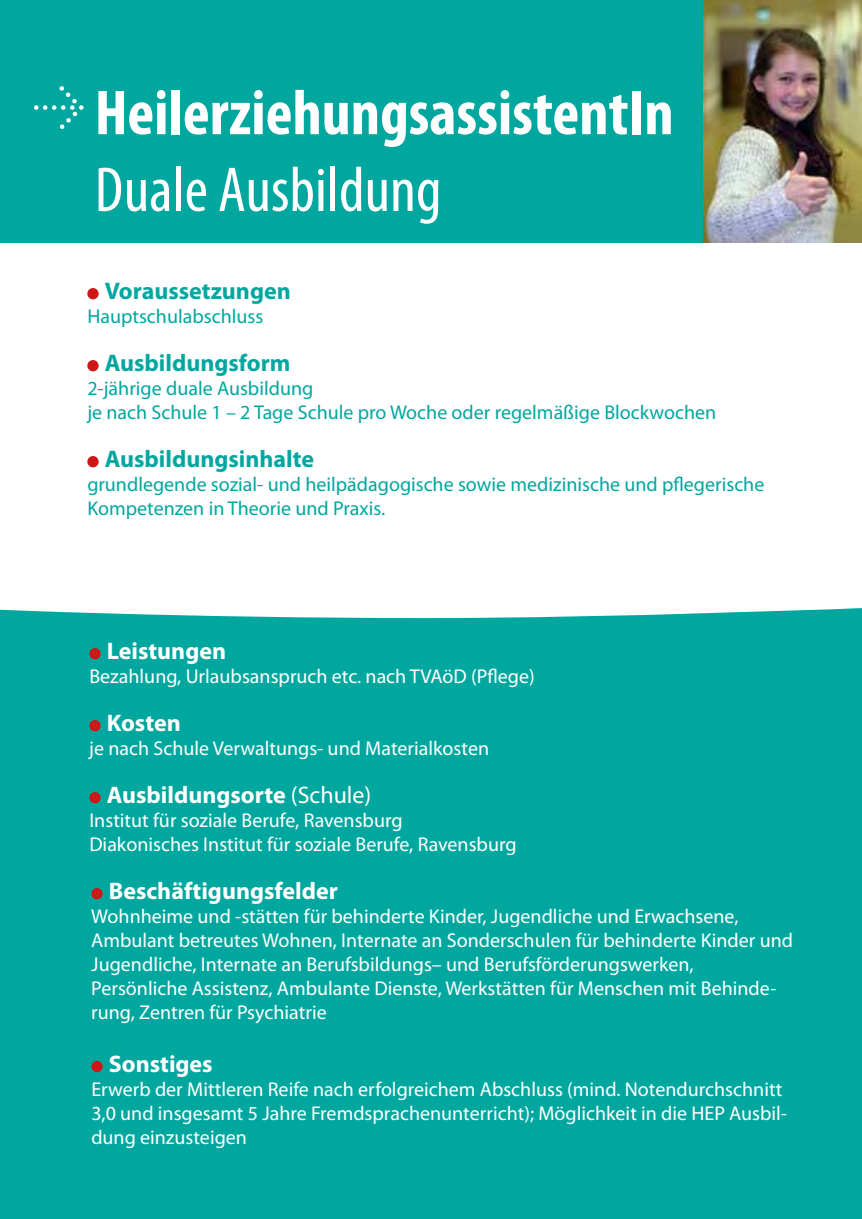
<style>
.page{position:relative;width:862px;height:1219px;background:#fff}
.page>*{position:absolute;margin:0;border:0;box-sizing:border-box;transform-origin:0 0}
.t1{font:700 condensed 64px "Myriad Pro";color:#fff}
.t2{font:condensed 64px "Myriad Pro";color:#fff}
.t3{font:700 24px "Myriad Pro";color:#fff}
.t4{font:700 24px "Myriad Pro";color:#00a79f}
.t5{font:20px/24px "Myriad Pro";color:#fff}
.t6{font:20px/24px "Myriad Pro";color:#00a79f}
.s1{font-weight:400}
</style>
<div class="page">
<div style="left:0;top:608px;width:862px;height:611px;background:#00a79f"></div>
<div style="left:87px;top:288px;width:12px;height:11px;background:#cd1719;border-radius:50%"></div>
<div style="left:87px;top:360px;width:12px;height:11px;background:#cd1719;border-radius:50%"></div>
<div style="left:87px;top:456px;width:12px;height:11px;background:#cd1719;border-radius:50%"></div>
<div style="left:89px;top:648px;width:12px;height:11px;background:#cd1719;border-radius:50%"></div>
<div style="left:89px;top:720px;width:12px;height:11px;background:#cd1719;border-radius:50%"></div>
<div style="left:89px;top:792px;width:12px;height:11px;background:#cd1719;border-radius:50%"></div>
<div style="left:91px;top:888px;width:12px;height:11px;background:#cd1719;border-radius:50%"></div>
<div style="left:91px;top:1061px;width:12px;height:11px;background:#cd1719;border-radius:50%"></div>
<div style="left:0;top:0;width:856px;height:242px;background:#00a79f"></div>
<svg style="left:34px;top:86px;width:50px;height:43px"></svg>
<img style="left:703px;top:0;width:159px;height:242px">
<h1 class="t1" style="left:95px;top:73px;width:580px">HeilerziehungsassistentIn</h1>
<h1 class="t2" style="left:95px;top:151px;width:348px">Duale Ausbildung</h1>
<p class="t4" style="left:105px;top:276px;width:188px">Voraussetzungen</p>
<p class="t6" style="left:87px;top:304px;width:177px">Hauptschulabschluss</p>
<p class="t4" style="left:105px;top:348px;width:187px">Ausbildungsform</p>
<p class="t6" style="left:87px;top:376px;width:630px">2-jährige duale Ausbildung<br>je nach Schule 1 – 2 Tage Schule pro Woche oder regelmäßige Blockwochen</p>
<p class="t4" style="left:105px;top:444px;width:211px">Ausbildungsinhalte</p>
<p class="t6" style="left:87px;top:472px;width:678px">grundlegende sozial- und heilpädagogische sowie medizinische und pflegerische<br>Kompetenzen in Theorie und Praxis.</p>
<p class="t3" style="left:107px;top:636px;width:121px">Leistungen</p>
<p class="t5" style="left:89px;top:664px;width:447px">Bezahlung, Urlaubsanspruch etc. nach TVAöD (Pflege)</p>
<p class="t3" style="left:107px;top:708px;width:76px">Kosten</p>
<p class="t5" style="left:89px;top:736px;width:401px">je nach Schule Verwaltungs- und Materialkosten</p>
<p class="t3" style="left:107px;top:780px;width:266px">Ausbildungsorte <span class="s1">(Schule)</span></p>
<p class="t5" style="left:89px;top:808px;width:429px">Institut für soziale Berufe, Ravensburg<br>Diakonisches Institut für soziale Berufe, Ravensburg</p>
<p class="t3" style="left:109px;top:876px;width:231px">Beschäftigungsfelder</p>
<p class="t5" style="left:91px;top:904px;width:703px">Wohnheime und -stätten für behinderte Kinder, Jugendliche und Erwachsene, Ambulant betreutes Wohnen, Internate an Sonderschulen für behinderte Kinder und Jugendliche, Internate an Berufsbildungs– und Berufsförderungswerken, Persönliche Assistenz, Ambulante Dienste, Werkstätten für Menschen mit Behinde&shy;rung, Zentren für Psychiatrie</p>
<p class="t3" style="left:109px;top:1048px;width:105px">Sonstiges</p>
<p class="t5" style="left:91px;top:1077px;width:697px">Erwerb der Mittleren Reife nach erfolgreichem Abschluss (mind. Notendurchschnitt<br>3,0 und insgesamt 5 Jahre Fremdsprachenunterricht); Möglichkeit in die HEP Ausbil&shy;dung einzusteigen</p>
</div>
